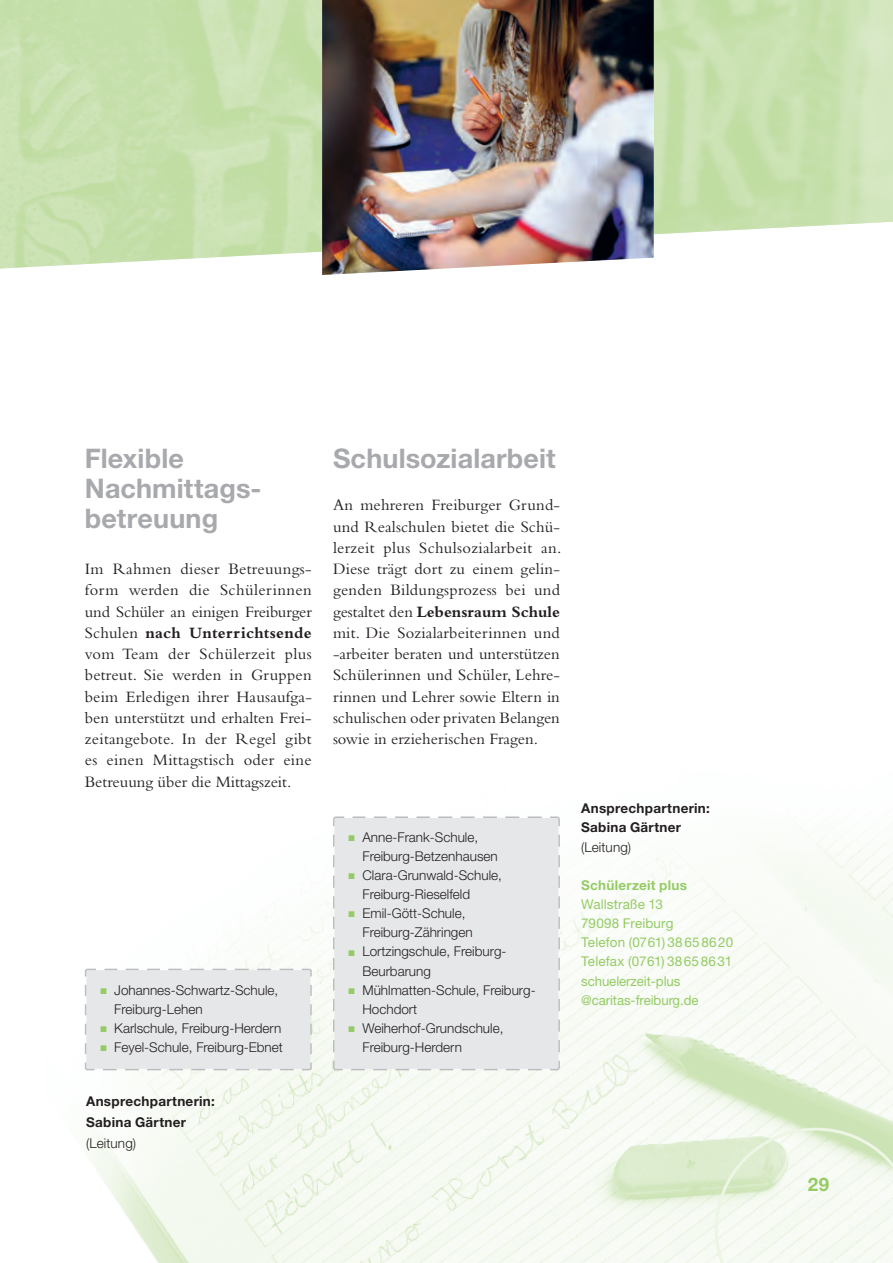
<style>
.page{position:relative;width:893px;height:1263px;background:#fff}
.page>*{position:absolute;margin:0;border:0;box-sizing:border-box;transform-origin:0 0}
.t1{font:700 27px/30px "Helvetica Neue";letter-spacing:.005em;color:#a8a9ad}
.t2{font:700 18.75px "Helvetica Neue";color:#95cb64}
.t3{font:16.5px/21.3px "Bembo";color:#231f20;text-align:justify}
.t4{font:300 13.5px/19.2px "Helvetica Neue";color:#231f20}
.t5{font:13.5px/19.2px "Helvetica Neue";color:#95cb64}
.t6{font:700 13.5px/19.2px "Helvetica Neue";letter-spacing:.02em;color:#231f20}
.t7{font:700 13.5px "Helvetica Neue";letter-spacing:.02em;color:#95cb64}
.s1{font-weight:700}
.s2{color:#95cb64}
</style>
<div class="page">
<img style="left:88px;top:827px;width:805px;height:436px">
<svg style="left:715px;top:1128px;width:178px;height:135px"></svg>
<img style="left:322px;top:0;width:332px;height:275px">
<div style="left:332px;top:816px;width:229px;height:255px;background:#e6e7e9"></div>
<div style="left:84px;top:968px;width:228px;height:103px;background:#e6e7e9"></div>
<h1 class="t1" style="left:85px;top:443px;width:175px">Flexible<br>Nachmittags&shy;betreuung</h1>
<p class="t3" style="left:85px;top:558px;width:229px">Im Rahmen dieser Betreuungs&shy;form werden die Schülerinnen und Schüler an einigen Freiburger Schulen <span class="s1">nach Unterrichtsende </span>vom Team der Schülerzeit plus betreut. Sie werden in Gruppen beim Erledigen ihrer Hausaufga&shy;ben unterstützt und erhalten Frei&shy;zeitangebote. In der Regel gibt es einen Mittagstisch oder eine Betreuung über die Mittagszeit.</p>
<p class="t4" style="left:114px;top:980px;width:166px;text-indent:-14px"><span class="s2">■</span> Johannes-Schwartz-Schule,<br>Freiburg-Lehen</p>
<p class="t4" style="left:100px;top:1018px;width:182px"><span class="s2">■</span> Karlschule, Freiburg-Herdern</p>
<p class="t4" style="left:100px;top:1037px;width:184px"><span class="s2">■</span> Feyel-Schule, Freiburg-Ebnet</p>
<p class="t6" style="left:86px;top:1090px;width:130px;line-height:21.3px">Ansprechpartnerin:<br>Sabina Gärtner</p>
<p class="t4" style="left:86px;top:1133px;width:51px">(Leitung)</p>
<h1 class="t1" style="left:333px;top:443px;width:224px">Schulsozialarbeit</h1>
<p class="t3" style="left:333px;top:494px;width:230px">An mehreren Freiburger Grund&shy;und Realschulen bietet die Schü&shy;lerzeit plus Schulsozialarbeit an.<br>Diese trägt dort zu einem gelin&shy;genden Bildungsprozess bei und gestaltet den <span class="s1">Lebensraum Schule </span>mit. Die Sozialarbeiterinnen und -arbeiter beraten und unterstützen Schülerinnen und Schüler, Lehre&shy;rinnen und Lehrer sowie Eltern in schulischen oder privaten Belangen sowie in erzieherischen Fragen.</p>
<p class="t4" style="left:362px;top:827px;width:137px;text-indent:-14px"><span class="s2">■</span> Anne-Frank-Schule,<br>Freiburg-Betzenhausen</p>
<p class="t4" style="left:362px;top:865px;width:141px;text-indent:-14px"><span class="s2">■</span> Clara-Grunwald-Schule,<br>Freiburg-Rieselfeld</p>
<p class="t4" style="left:362px;top:903px;width:112px;text-indent:-14px"><span class="s2">■</span> Emil-Gött-Schule,<br>Freiburg-Zähringen</p>
<p class="t4" style="left:362px;top:942px;width:146px;text-indent:-14px"><span class="s2">■</span> Lortzingschule, Freiburg-<br>Beurbarung</p>
<p class="t4" style="left:362px;top:980px;width:175px;text-indent:-14px"><span class="s2">■</span> Mühlmatten-Schule, Freiburg-<br>Hochdort</p>
<p class="t4" style="left:362px;top:1018px;width:143px;text-indent:-14px"><span class="s2">■</span> Weiherhof-Grundschule,<br>Freiburg-Herdern</p>
<p class="t6" style="left:581px;top:798px;width:130px">Ansprechpartnerin:<br>Sabina Gärtner</p>
<p class="t4" style="left:581px;top:837px;width:51px">(Leitung)</p>
<p class="t7" style="left:581px;top:877px;width:107px">Schülerzeit plus</p>
<p class="t5" style="left:581px;top:894px;width:154px">Wallstraße 13<br>79098 Freiburg<br>Telefon (0761) 38658620<br>Telefax (0761) 38658631 schuelerzeit-plus @caritas-freiburg.de</p>
<p class="t2" style="left:808px;top:1172px;width:23px">29</p>
</div>
